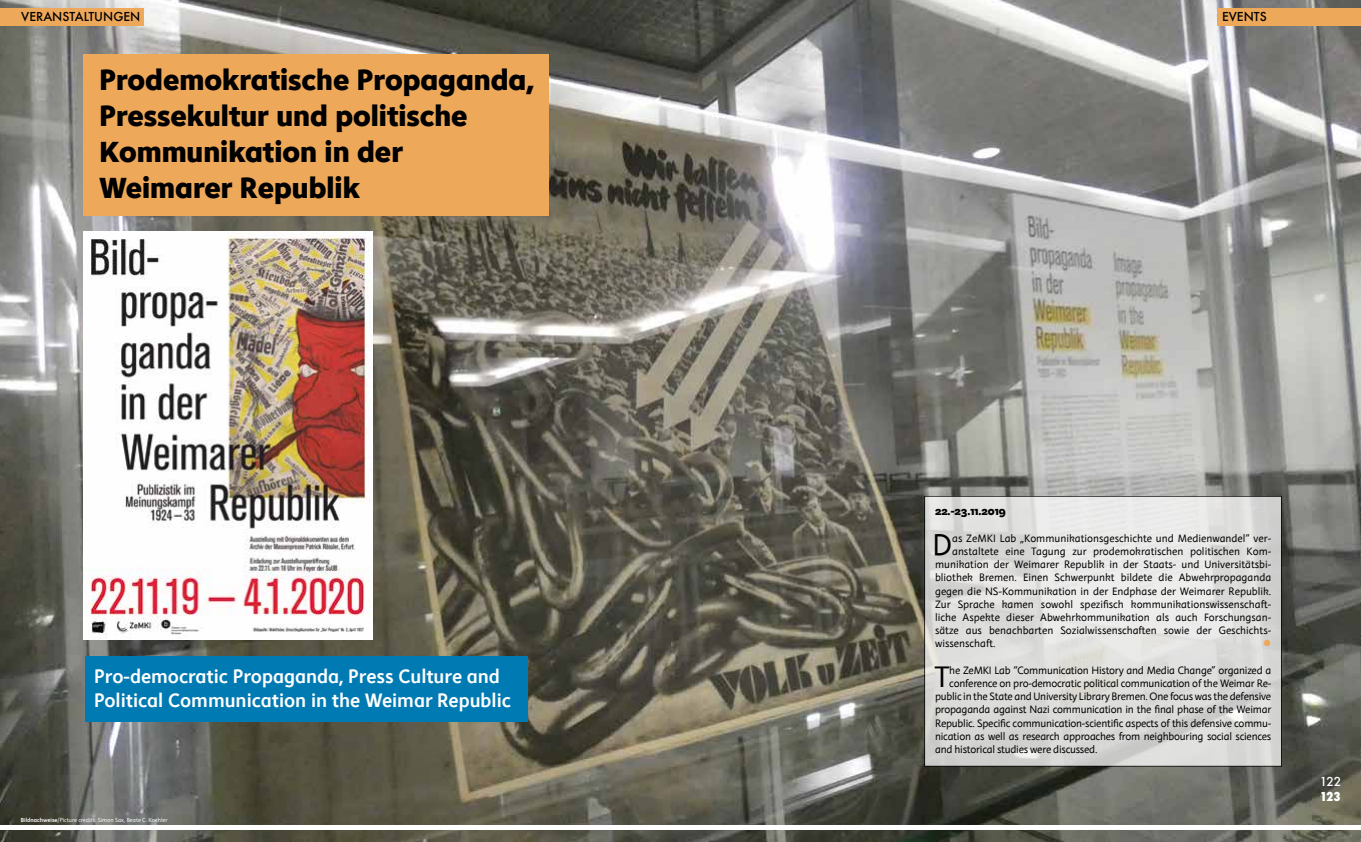
<style>
.page{position:relative;width:1361px;height:842px;background:#fff}
.page>*{position:absolute;margin:0;border:0;box-sizing:border-box;transform-origin:0 0}
.t1{font:30.5px "Instant 3";color:#000}
.t2{font:800 30px/36px "Instant 5";color:#000}
.t3{font:20px/24px "Instant 4 Slow";color:#fff}
.t4{font:500 12px "Futura";color:#000}
.t5{font:800 12px "Instant 5";color:#000}
.t6{font:500 12px "Futura";color:#fff}
.t7{font:800 condensed 12px "Futura";color:#fff}
.t8{font:11px "Instant 3";color:#000}
.t9{font:11px "Instant 3";letter-spacing:-.02em;color:#000}
.t10{font:11px "Wingdings";color:#eea85a}
.t11{font:6px "Instant 3";color:#fff}
.s1{font-family:"Instant 4 Slow"}
</style>
<div class="page">
<img style="left:0;top:0;width:1361px;height:842px">
<div style="left:0;top:9px;width:143px;height:17px;background:#eea85a"></div>
<div style="left:0;top:825px;width:1361px;height:5px;background:#fff"></div>
<svg style="left:926px;top:498px;width:353px;height:266px;background:#dededd"></svg>
<div style="left:1217px;top:9px;width:144px;height:17px;background:#eea85a"></div>
<div style="left:83px;top:54px;width:466px;height:161px;background:#eea85a"></div>
<div style="left:85px;top:656px;width:443px;height:65px;background:#007ab2"></div>
<img style="left:83px;top:231px;width:289px;height:408px">
<p class="t4" style="left:21px;top:9px;width:121px">VERANSTALTUNGEN</p>
<h2 class="t2" style="left:99px;top:60px;width:436px">Prodemokratische Propaganda,<br>Pressekultur und politische<br>Kommunikation in der<br>Weimarer Republik</h2>
<h3 class="t3" style="left:94px;top:663px;width:418px">Pro-democratic Propaganda, Press Culture and<br>Political Communication in the Weimar Republic</h3>
<p class="t11" style="left:21px;top:816px;width:148px"><span class="s1">Bildnachweise</span>/Picture credits: Simon Sax, Beate C. Koehler</p>
<p class="t4" style="left:1222px;top:9px;width:46px">EVENTS</p>
<p class="t5" style="left:935px;top:503px;width:72px">22.-23.11.2019</p>
<h1 class="t1" style="left:932px;top:525px;width:21px">D</h1>
<p class="t8" style="left:952px;top:531px;width:321px">as ZeMKI Lab „Kommunikationsgeschichte und Medienwandel“ ver-</p>
<p class="t8" style="left:952px;top:544px;width:321px">anstaltete eine Tagung zur prodemokratischen politischen Kom-</p>
<p class="t8" style="left:935px;top:557px;width:338px">munikation der Weimarer Republik in der Staats- und Universitätsbi-</p>
<p class="t8" style="left:935px;top:571px;width:338px">bliothek Bremen. Einen Schwerpunkt bildete die Abwehrpropaganda</p>
<p class="t8" style="left:935px;top:584px;width:338px">gegen die NS-Kommunikation in der Endphase der Weimarer Republik.</p>
<p class="t8" style="left:935px;top:597px;width:338px">Zur Sprache kamen sowohl spezifisch kommunikationswissenschaft-</p>
<p class="t8" style="left:935px;top:610px;width:338px">liche Aspekte dieser Abwehrkommunikation als auch Forschungsan-</p>
<p class="t8" style="left:935px;top:623px;width:338px">sätze aus benachbarten Sozialwissenschaften sowie der Geschichts-</p>
<p class="t8" style="left:935px;top:637px;width:62px">wissenschaft.</p>
<p class="t10" style="left:1263px;top:637px;width:10px">●</p>
<h1 class="t1" style="left:934px;top:657px;width:17px">T</h1>
<p class="t9" style="left:949px;top:663px;width:323px">he ZeMKI Lab “Communication History and Media Change” organized a</p>
<p class="t9" style="left:949px;top:676px;width:323px">conference on pro-democratic political communication of the Weimar Re-</p>
<p class="t9" style="left:935px;top:689px;width:338px">public in the State and University Library Bremen. One focus was the defensive</p>
<p class="t9" style="left:935px;top:703px;width:338px">propaganda against Nazi communication in the final phase of the Weimar</p>
<p class="t9" style="left:935px;top:716px;width:338px">Republic. Specific communication-scientific aspects of this defensive commu-</p>
<p class="t9" style="left:935px;top:729px;width:338px">nication as well as research approaches from neighbouring social sciences</p>
<p class="t9" style="left:935px;top:742px;width:164px">and historical studies were discussed.</p>
<p class="t6" style="left:1320px;top:774px;width:23px">122</p>
<p class="t7" style="left:1320px;top:788px;width:22px">123</p>
</div>
